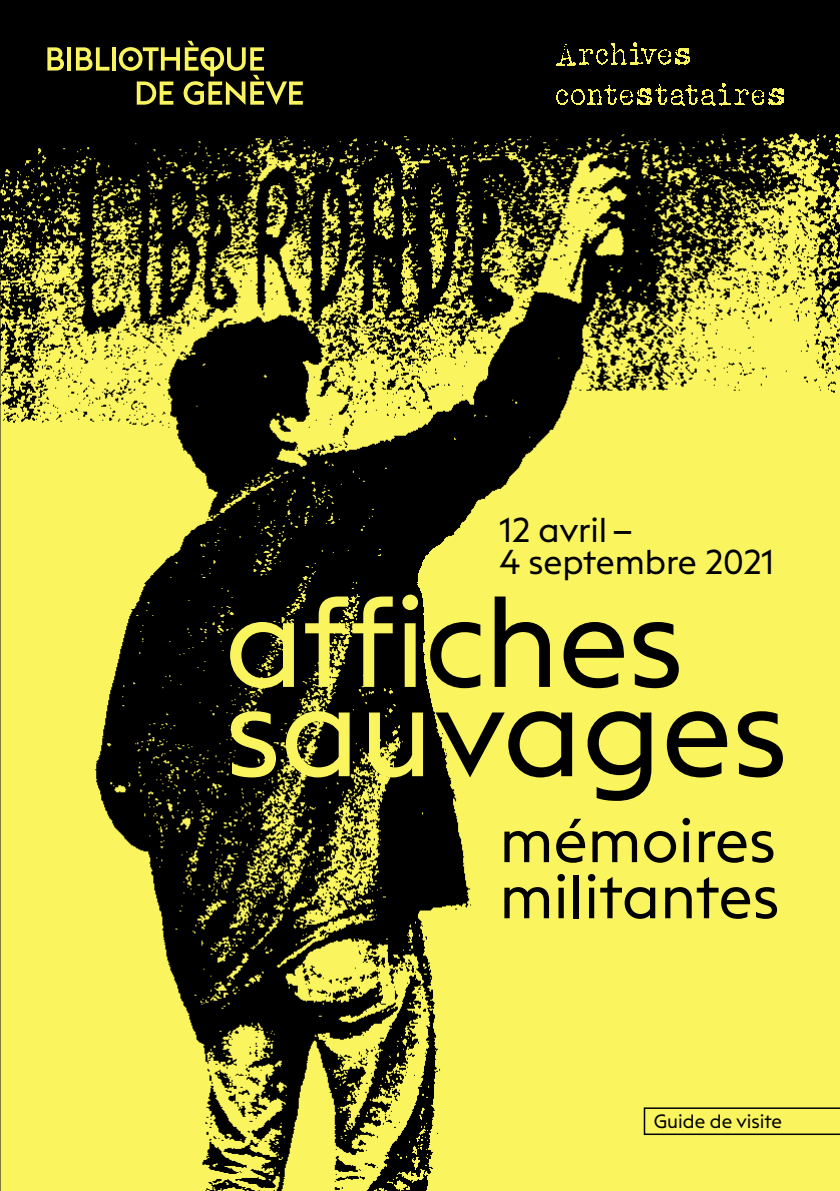
<style>
.page{position:relative;width:840px;height:1191px;background:#fff}
.page>*{position:absolute;margin:0;border:0;box-sizing:border-box;transform-origin:0 0}
.t1{font:127.2px/89.2px "Euclid Triangle";letter-spacing:-.005em;color:#000}
.t2{font:61px/56px "Euclid Triangle";color:#000}
.t3{font:34px/32px "Euclid Triangle";color:#000}
.t4{font:19px "Euclid Triangle";color:#000}
.s1{color:#faf55f}
</style>
<div class="page">
<img style="left:1px;top:0;width:838px;height:1191px">
<svg style="left:643px;top:1107px;width:196px;height:28px;background:#ddd954"></svg>
<svg style="left:47px;top:47px;width:17px;height:24px"></svg>
<hr style="left:67px;top:47px;width:4px;height:24px;background:#faf55f">
<svg style="left:76px;top:47px;width:33px;height:24px"></svg>
<hr style="left:112px;top:47px;width:4px;height:24px;background:#faf55f">
<svg style="left:119px;top:41px;width:183px;height:64px;background:#424119"></svg>
<img style="left:556px;top:43px;width:227px;height:63px">
<hr style="left:0;top:0;width:1px;height:1191px;background:#000">
<p class="t3" style="left:499px;top:514px;width:276px">12 avril —<br>4 septembre 2021</p>
<h1 class="t1" style="left:225px;top:596px;width:564px"><span class="s1">affi</span>ches <span class="s1">sau</span>vages</h1>
<h2 class="t2" style="left:499px;top:812px;width:281px">mémoires militantes</h2>
<p class="t4" style="left:653px;top:1108px;width:131px">Guide de visite1</p>
</div>
